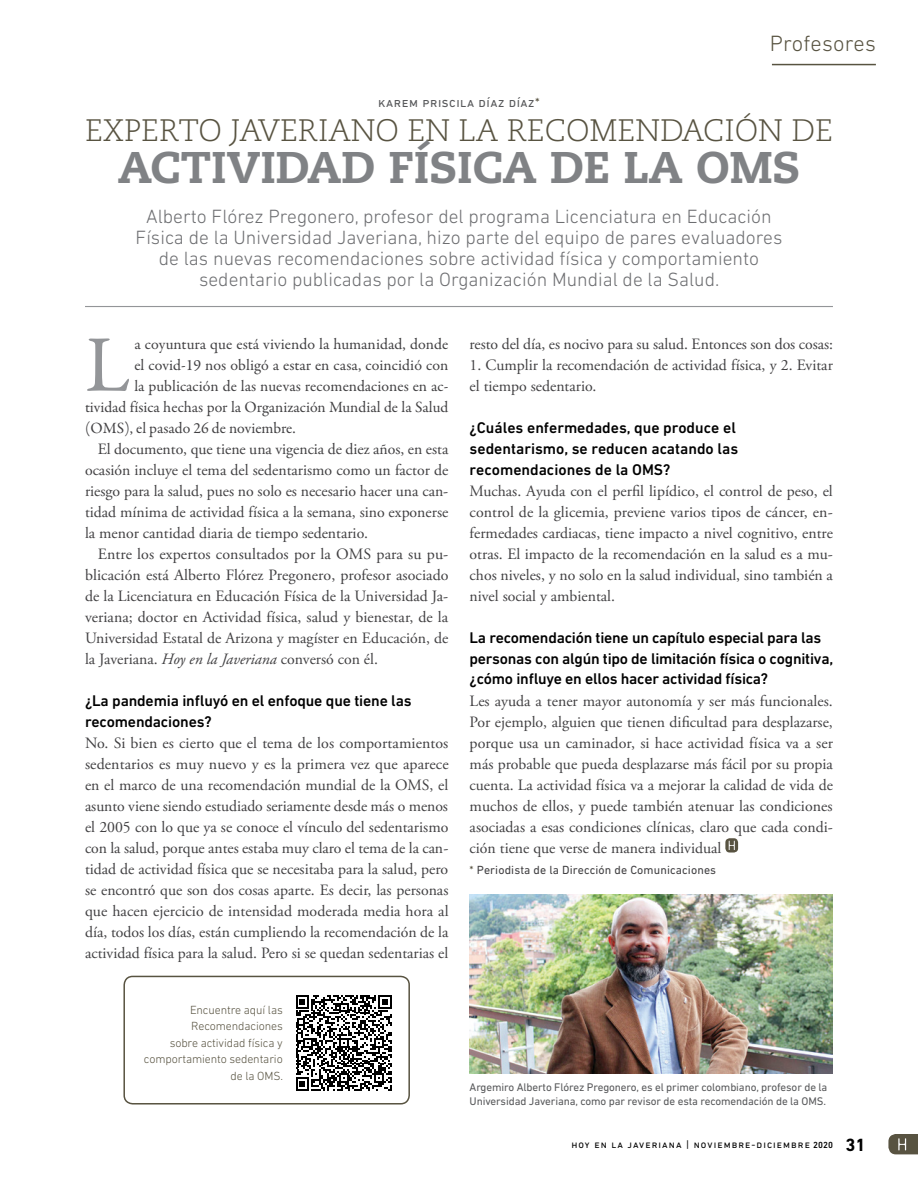
<style>
.page{position:relative;width:918px;height:1188px;background:#fff}
.page>*{position:absolute;margin:0;border:0;box-sizing:border-box;transform-origin:0 0}
.t1{font:80.55px "Garamond Premr Pro";color:#939598}
.t2{font:800 44.25px "Caecilia LT Std";color:#808285}
.t3{font:300 31.05px "Caecilia LT Std";color:#585341}
.t4{font:300 22.5px "DIN Next LT Pro";letter-spacing:.01em;color:#585341}
.t5{font:300 19.5px/21px "DIN Next LT Pro";color:#6d6e71;text-align:center}
.t6{font:700 18px "DIN Next LT Pro";color:#000}
.t7{font:15.75px/21px "Adobe Garamond Pro";color:#414042;text-align:justify}
.t8{font:500 15.75px/21px "DIN Next LT Pro";letter-spacing:-.01em;color:#000}
.t9{font:15.75px "Garamond Premr Pro";color:#414042}
.t10{font:13.5px "DIN Next LT Pro";letter-spacing:.04em;color:#58595b}
.t11{font:300 12px/16.5px "DIN Next LT Pro";letter-spacing:-.01em;color:#585341;text-align:right}
.t12{font:12px "DIN Next LT Pro";letter-spacing:.01em;color:#414042}
.t13{font:11.25px/14.2px "DIN Next LT Pro";letter-spacing:-.01em;color:#58595b}
.t14{font:10.5px "DIN Next LT Pro";letter-spacing:.1em;color:#000}
.s1{color:#585341}
.s2{font-style:italic}
.s3{font-weight:500;font-size:9px}
</style>
<div class="page">
<svg style="left:888px;top:1134px;width:30px;height:20px"></svg>
<hr style="left:772px;top:64px;width:104px;height:1px;background:#585341">
<img style="left:470px;top:895px;width:363px;height:179px">
<div style="left:123px;top:976px;width:287px;height:129px;border:2px solid #585341;border-radius:9px"></div>
<svg style="left:296px;top:995px;width:96px;height:96px"></svg>
<hr style="left:85px;top:306px;width:748px;height:1px;background:#939598">
<svg style="left:725px;top:838px;width:13px;height:15px"></svg>
<svg style="left:729px;top:841px;width:6px;height:9px"></svg>
<p class="t10" style="left:378px;top:94px;width:163px">karem priscila díaz díaz<span class="s1">*</span></p>
<h3 class="t4" style="left:770px;top:31px;width:108px">Profesores</h3>
<h3 class="t3" style="left:85px;top:113px;width:749px">EXPERTO JAVERIANO EN LA RECOMENDACIÓN DE</h3>
<h2 class="t2" style="left:118px;top:140px;width:684px">ACTIVIDAD FÍSICA DE LA OMS</h2>
<p class="t5" style="left:136px;top:205px;width:648px">Alberto Flórez Pregonero, profesor del programa Licenciatura en Educación Física de la Universidad Javeriana, hizo parte del equipo de pares evaluadores de las nuevas recomendaciones sobre actividad física y comportamiento sedentario publicadas por la Organización Mundial de la Salud.</p>
<h1 class="t1" style="left:85px;top:317px;width:47px">L</h1>
<p class="t9" style="left:134px;top:334px;width:315px">a coyuntura que está viviendo la humanidad, donde</p>
<p class="t9" style="left:134px;top:355px;width:315px">el covid-19 nos obligó a estar en casa, coincidió con</p>
<p class="t9" style="left:134px;top:376px;width:316px">la publicación de las nuevas recomendaciones en ac-</p>
<p class="t9" style="left:85px;top:397px;width:365px">tividad física hechas por la Organización Mundial de la Salud</p>
<p class="t9" style="left:85px;top:418px;width:212px">(OMS), el pasado 26 de noviembre.</p>
<p class="t7" style="left:85px;top:439px;width:365px;text-indent:13px">El documento, que tiene una vigencia de diez años, en esta ocasión incluye el tema del sedentarismo como un factor de riesgo para la salud, pues no solo es necesario hacer una can&shy;tidad mínima de actividad física a la semana, sino exponerse la menor cantidad diaria de tiempo sedentario.</p>
<p class="t7" style="left:85px;top:544px;width:365px;text-indent:13px">Entre los expertos consultados por la OMS para su pu&shy;blicación está Alberto Flórez Pregonero, profesor asociado de la Licenciatura en Educación Física de la Universidad Ja&shy;veriana; doctor en Actividad física, salud y bienestar, de la Universidad Estatal de Arizona y magíster en Educación, de la Javeriana. <span class="s2">Hoy en la Javeriana</span> conversó con él.</p>
<p class="t8" style="left:85px;top:690px;width:328px">¿La pandemia influyó en el enfoque que tiene las recomendaciones?</p>
<p class="t7" style="left:85px;top:733px;width:365px">No. Si bien es cierto que el tema de los comportamientos sedentarios es muy nuevo y es la primera vez que aparece en el marco de una recomendación mundial de la OMS, el asunto viene siendo estudiado seriamente desde más o menos el 2005 con lo que ya se conoce el vínculo del sedentarismo con la salud, porque antes estaba muy claro el tema de la can&shy;tidad de actividad física que se necesitaba para la salud, pero se encontró que son dos cosas aparte. Es decir, las personas que hacen ejercicio de intensidad moderada media hora al día, todos los días, están cumpliendo la recomendación de la actividad física para la salud. Pero si se quedan sedentarias el</p>
<p class="t11" style="left:144px;top:1002px;width:141px">Encuentre aquí las<br>Recomendaciones<br>sobre actividad física y comportamiento sedentario de la OMS.</p>
<p class="t7" style="left:470px;top:334px;width:365px">resto del día, es nocivo para su salud. Entonces son dos cosas:</p>
<p class="t7" style="left:470px;top:355px;width:365px">1. Cumplir la recomendación de actividad física, y 2. Evitar el tiempo sedentario.</p>
<p class="t8" style="left:470px;top:417px;width:270px">¿Cuáles enfermedades, que produce el sedentarismo, se reducen acatando las recomendaciones de la OMS?</p>
<p class="t7" style="left:470px;top:481px;width:365px">Muchas. Ayuda con el perfil lipídico, el control de peso, el control de la glicemia, previene varios tipos de cáncer, en&shy;fermedades cardiacas, tiene impacto a nivel cognitivo, entre otras. El impacto de la recomendación en la salud es a mu&shy;chos niveles, y no solo en la salud individual, sino también a nivel social y ambiental.</p>
<p class="t8" style="left:470px;top:627px;width:365px">La recomendación tiene un capítulo especial para las personas con algún tipo de limitación física o cognitiva, ¿cómo influye en ellos hacer actividad física?</p>
<p class="t7" style="left:470px;top:691px;width:365px">Les ayuda a tener mayor autonomía y ser más funcionales.<br>Por ejemplo, alguien que tienen dificultad para desplazarse, porque usa un caminador, si hace actividad física va a ser más probable que pueda desplazarse más fácil por su propia cuenta. La actividad física va a mejorar la calidad de vida de muchos de ellos, y puede también atenuar las condiciones asociadas a esas condiciones clínicas, claro que cada condi&shy;ción tiene que verse de manera individual</p>
<p class="t12" style="left:470px;top:863px;width:248px"><span class="s1">*</span> Periodista de la Dirección de Comunicaciones</p>
<p class="t13" style="left:470px;top:1080px;width:359px">Argemiro Alberto Flórez Pregonero, es el primer colombiano, profesor de la<br>Universidad Javeriana, como par revisor de esta recomendación de la OMS.</p>
<p class="t14" style="left:571px;top:1139px;width:263px">hoy en la javeriana | noviembre-diciembre <span class="s3">2020</span></p>
<p class="t6" style="left:845px;top:1135px;width:22px">31</p>
</div>
